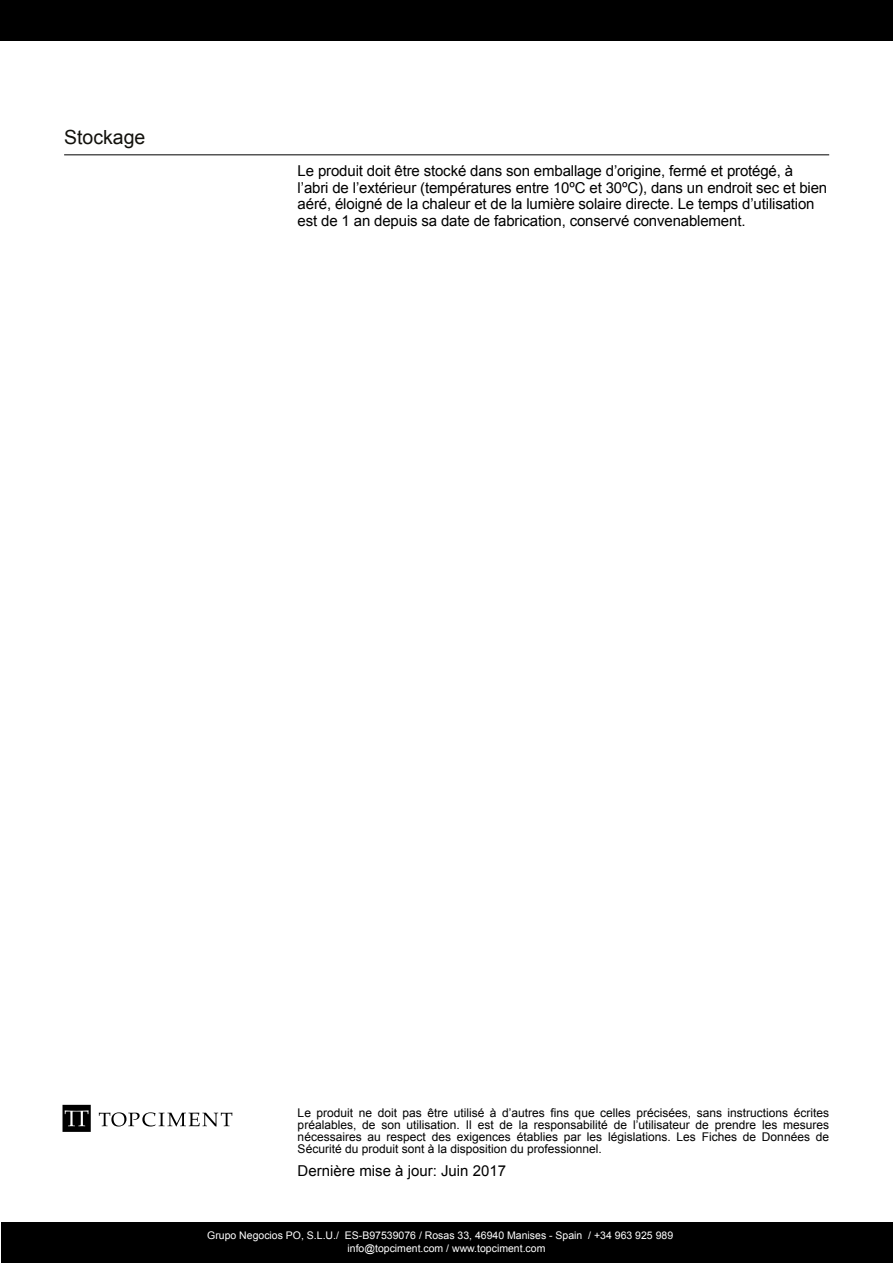
<style>
.page{position:relative;width:893px;height:1263px;background:#fff}
.page>*{position:absolute;margin:0;border:0;box-sizing:border-box;transform-origin:0 0}
.t1{font:19.5px "Arial";color:#12110c}
.t2{font:15px/16.5px "Arial";letter-spacing:-.01em;color:#000}
.t3{font:12px/12px "Arial";color:#000;text-align:justify}
.t4{font:10.5px "Arial";color:#fff}
</style>
<div class="page">
<div style="left:1px;top:1222px;width:892px;height:41px;background:#000"></div>
<div style="left:0;top:0;width:893px;height:41px;background:#000"></div>
<svg style="left:99px;top:1112px;width:133px;height:14px"></svg>
<svg style="left:63px;top:1105px;width:28px;height:27px"></svg>
<hr style="left:64px;top:154px;width:765px;height:1px;background:#000">
<h1 class="t1" style="left:64px;top:124px;width:83px">Stockage</h1>
<p class="t2" style="left:298px;top:163px;width:531px">Le produit doit être stocké dans son emballage d’origine, fermé et protégé, à l’abri de l’extérieur (températures entre 10ºC et 30ºC), dans un endroit sec et bien aéré, éloigné de la chaleur et de la lumière solaire directe. Le temps d’utilisation est de 1 an depuis sa date de fabrication, conservé convenablement.</p>
<p class="t3" style="left:298px;top:1106px;width:533px">Le produit ne doit pas être utilisé à d’autres fins que celles précisées, sans instructions écrites préalables, de son utilisation. Il est de la responsabilité de l’utilisateur de prendre les mesures nécessaires au respect des exigences établies par les législations. Les Fiches de Données de Sécurité du produit sont à la disposition du professionnel.</p>
<p class="t2" style="left:298px;top:1162px;width:210px">Dernière mise à jour: Juin 2017</p>
<p class="t4" style="left:207px;top:1228px;width:468px">Grupo Negocios PO, S.L.U./ ES-B97539076 / Rosas 33, 46940 Manises - Spain / +34 963 925 989</p>
<p class="t4" style="left:347px;top:1241px;width:199px">info@topciment.com / www.topciment.com</p>
</div>
